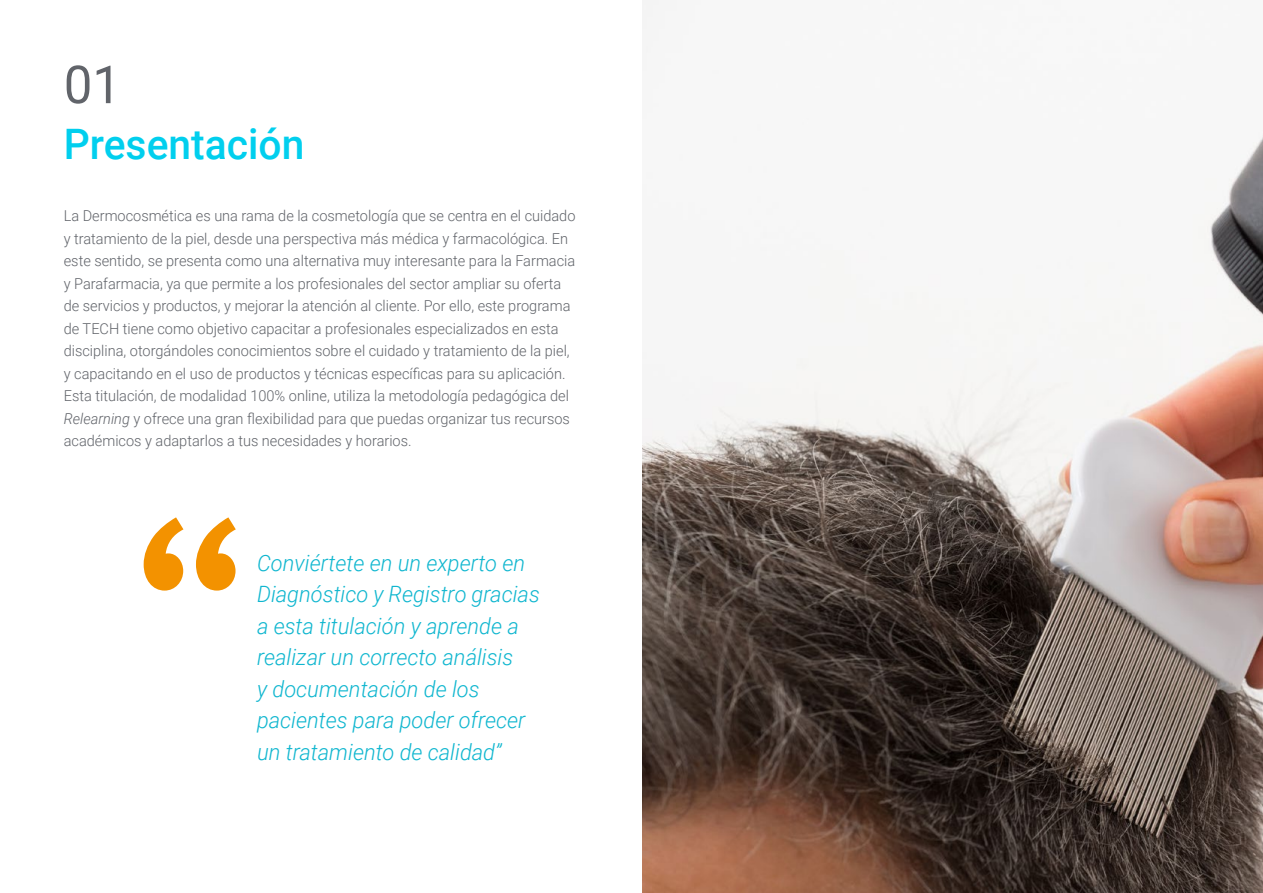
<style>
.page{position:relative;width:1263px;height:893px;background:#fff}
.page>*{position:absolute;margin:0;border:0;box-sizing:border-box;transform-origin:0 0}
.t1{font:52.5px "Roboto";color:#61646a}
.t2{font:500 42px "Roboto";color:#01cfee}
.t3{font:italic 300 22.5px/31.5px "Roboto";color:#0fb6cf}
.t4{font:300 15px/22.5px "Roboto";color:#61646a}
.s1{font-style:italic}
</style>
<div class="page">
<svg style="left:144px;top:517px;width:92px;height:74px"></svg>
<img style="left:642px;top:0;width:621px;height:893px">
<h1 class="t1" style="left:64px;top:48px;width:59px">01</h1>
<h2 class="t2" style="left:64px;top:115px;width:242px">Presentación</h2>
<p class="t4" style="left:64px;top:204px;width:513px">La Dermocosmética es una rama de la cosmetología que se centra en el cuidado y tratamiento de la piel, desde una perspectiva más médica y farmacológica. En este sentido, se presenta como una alternativa muy interesante para la Farmacia y Parafarmacia, ya que permite a los profesionales del sector ampliar su oferta de servicios y productos, y mejorar la atención al cliente. Por ello, este programa de TECH tiene como objetivo capacitar a profesionales especializados en esta disciplina, otorgándoles conocimientos sobre el cuidado y tratamiento de la piel, y capacitando en el uso de productos y técnicas específicas para su aplicación.<br>Esta titulación, de modalidad 100% online, utiliza la metodología pedagógica del <span class="s1">Relearning</span> y ofrece una gran flexibilidad para que puedas organizar tus recursos académicos y adaptarlos a tus necesidades y horarios.</p>
<h3 class="t3" style="left:257px;top:546px;width:284px">Conviértete en un experto en<br>Diagnóstico y Registro gracias a esta titulación y aprende a realizar un correcto análisis<br>y documentación de los pacientes para poder ofrecer un tratamiento de calidad”</h3>
</div>
